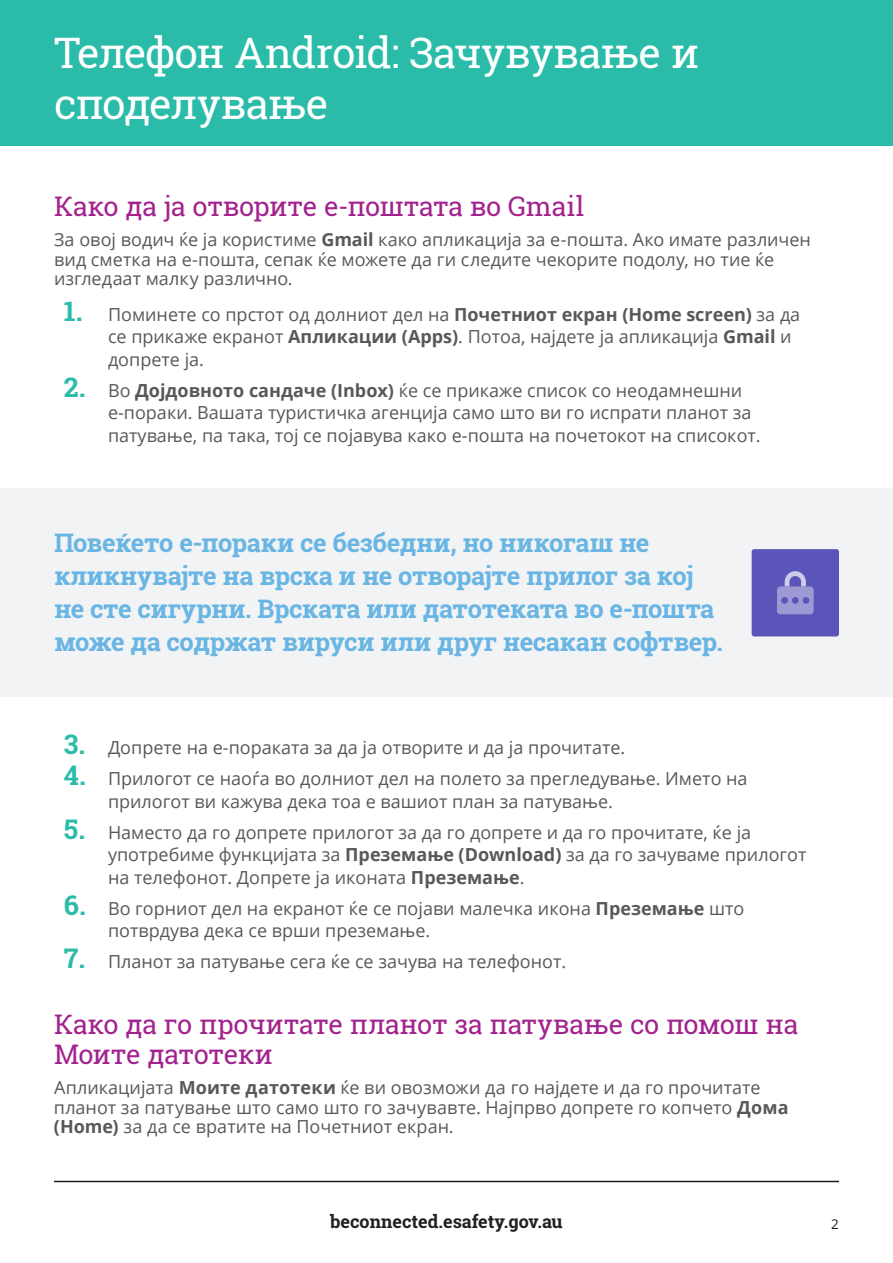
<style>
.page{position:relative;width:893px;height:1263px;background:#fff}
.page>*{position:absolute;margin:0;border:0;box-sizing:border-box;transform-origin:0 0}
.t1{font:42px/50.4px "Roboto Slab";letter-spacing:-.025em;color:#fff}
.t2{font:27px/30px "Roboto Slab";letter-spacing:-.015em;color:#a3228e}
.t3{font:700 25.5px/33px "Roboto Slab";letter-spacing:-.02em;color:#69b5e4}
.t4{font:18px/22.5px "Open Sans";color:#57585a}
.t5{font:700 18px "Roboto Slab";color:#231f20}
.t6{font:13.5px "Open Sans";color:#231f20}
.s1{font-weight:700}
.s2{font-family:"Roboto Slab";font-weight:700;font-size:27px;color:#2abca8}
</style>
<div class="page">
<hr style="left:54px;top:1181px;width:785px;height:1px;background:#231f20">
<div style="left:0;top:0;width:893px;height:145px;background:#2abca8"></div>
<div style="left:0;top:488px;width:893px;height:209px;background:#f2f3f4"></div>
<div style="left:752px;top:549px;width:87px;height:87px;background:#5c55b9;border-radius:3px"></div>
<svg style="left:785px;top:571px;width:21px;height:15px"></svg>
<div style="left:777px;top:586px;width:37px;height:28px;background:#9c99d4;border-radius:3px"></div>
<div style="left:792px;top:597px;width:7px;height:7px;background:#5c55b9;border-radius:50%"></div>
<div style="left:803px;top:597px;width:6px;height:7px;background:#5c55b9;border-radius:50%"></div>
<div style="left:781px;top:597px;width:7px;height:7px;background:#5c55b9;border-radius:50%"></div>
<h1 class="t1" style="left:54px;top:27px;width:647px">Телефон Android: Зачувување и споделување</h1>
<h2 class="t2" style="left:54px;top:191px;width:532px">Како да ја отворите е-поштата во Gmail</h2>
<p class="t4" style="left:54px;top:229px;width:758px;line-height:19.5px">За овој водич ќе ја користиме <span class="s1">Gmail</span> како апликација за е-пошта. Ако имате различен вид сметка на е-пошта, сепак ќе можете да ги следите чекорите подолу, но тие ќе изгледаат малку различно.</p>
<p class="t4" style="left:108px;top:302px;width:694px;text-indent:-44px"><span class="s2">1.</span> Поминете со прстот од долниот дел на <span class="s1">Почетниот екран (Home screen)</span> за да се прикаже екранот <span class="s1">Апликации (Apps)</span>. Потоа, најдете ја апликација <span class="s1">Gmail</span> и допрете ја.</p>
<p class="t4" style="left:108px;top:378px;width:654px;text-indent:-44px"><span class="s2">2.</span> Во <span class="s1">Дојдовното сандаче (Inbox)</span> ќе се прикаже список со неодамнешни е-пораки. Вашата туристичка агенција само што ви го испрати планот за патување, па така, тој се појавува како е-пошта на почетокот на списокот.</p>
<h3 class="t3" style="left:54px;top:526px;width:670px">Повеќето е-пораки се безбедни, но никогаш не кликнувајте на врска и не отворајте прилог за кој не сте сигурни. Врската или датотеката во е-пошта може да содржат вируси или друг несакан софтвер.</h3>
<p class="t4" style="left:64px;top:736px;width:563px"><span class="s2">3.</span> Допрете на е-пораката за да ја отворите и да ја прочитате.</p>
<p class="t4" style="left:108px;top:767px;width:641px;text-indent:-44px"><span class="s2">4.</span> Прилогот се наоѓа во долниот дел на полето за прегледување. Името на прилогот ви кажува дека тоа е вашиот план за патување.</p>
<p class="t4" style="left:108px;top:820px;width:700px;text-indent:-44px"><span class="s2">5.</span> Наместо да го допрете прилогот за да го допрете и да го прочитате, ќе ја употребиме функцијата за <span class="s1">Преземање (Download)</span> за да го зачуваме прилогот на телефонот. Допрете ја иконата <span class="s1">Преземање</span>.</p>
<p class="t4" style="left:108px;top:896px;width:638px;text-indent:-44px"><span class="s2">6.</span> Во горниот дел на екранот ќе се појави малечка икона <span class="s1">Преземање</span> што потврдува дека се врши преземање.</p>
<p class="t4" style="left:64px;top:950px;width:504px"><span class="s2">7.</span> Планот за патување сега ќе се зачува на телефонот.</p>
<h2 class="t2" style="left:54px;top:1009px;width:746px">Како да го прочитате планот за патување со помош на<br>Моите датотеки</h2>
<p class="t4" style="left:54px;top:1078px;width:736px;line-height:19.5px">Апликацијата <span class="s1">Моите датотеки</span> ќе ви овозможи да го најдете и да го прочитате планот за патување што само што го зачувавте. Најпрво допрете го копчето <span class="s1">Дома (Home)</span> за да се вратите на Почетниот екран.</p>
<p class="t5" style="left:330px;top:1209px;width:234px">beconnected.esafety.gov.au</p>
<p class="t6" style="left:831px;top:1214px;width:9px">2</p>
</div>
